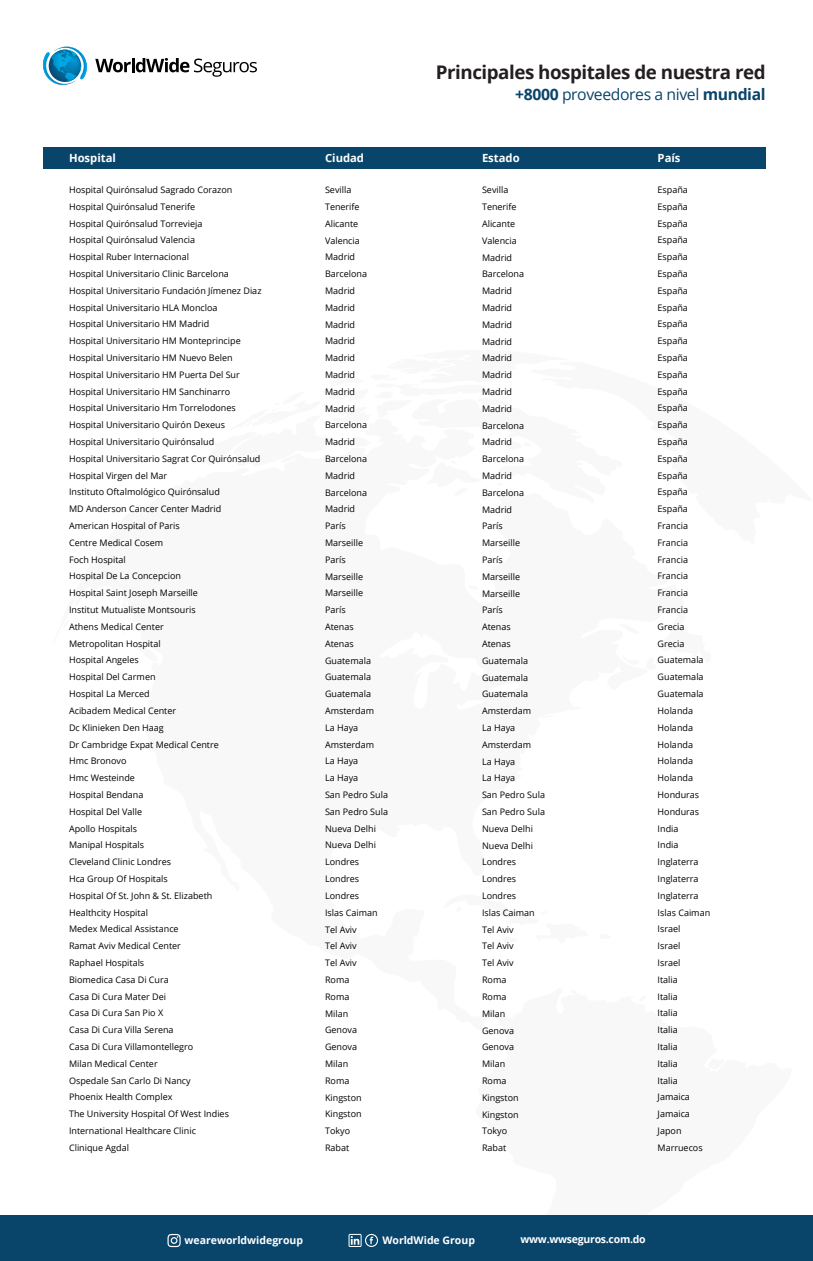
<style>
.page{position:relative;width:813px;height:1261px;background:#fff}
.page>*{position:absolute;margin:0;border:0;box-sizing:border-box;transform-origin:0 0}
.t1{font:700 18.75px "Open Sans";letter-spacing:-.025em;color:#231f20}
.t2{font:15.75px "Open Sans";letter-spacing:-.025em;color:#09446a}
.t3{font:700 11.25px "Open Sans";color:#fff}
.t4{font:700 10.5px "Open Sans";color:#fff}
.t5{font:700 10.5px "Open Sans";letter-spacing:-.025em;color:#fff}
.t6{font:9px/16.8px "Open Sans";color:#000}
.s1{font-weight:700}
</style>
<div class="page">
<div style="left:43px;top:147px;width:722px;height:22px;background:#09446a"></div>
<div style="left:0;top:1215px;width:812px;height:46px;background:#09446a"></div>
<svg style="left:42px;top:46px;width:215px;height:39px"></svg>
<svg style="left:348px;top:1234px;width:30px;height:13px"></svg>
<svg style="left:167px;top:1234px;width:14px;height:13px"></svg>
<h1 class="t1" style="left:436px;top:59px;width:331px">Principales hospitales de nuestra red</h1>
<h2 class="t2" style="left:515px;top:84px;width:252px"><span class="s1">+8000</span> proveedores a nivel <span class="s1">mundial</span></h2>
<p class="t3" style="left:69px;top:150px;width:48px">Hospital</p>
<p class="t3" style="left:325px;top:150px;width:41px">Ciudad</p>
<p class="t3" style="left:482px;top:150px;width:39px">Estado</p>
<p class="t3" style="left:657px;top:150px;width:24px">País</p>
<p class="t6" style="left:657px;top:181px;width:54px">España<br>España<br>España<br>España<br>España<br>España<br>España<br>España<br>España<br>España<br>España<br>España<br>España<br>España<br>España<br>España<br>España<br>España<br>España<br>España<br>Francia<br>Francia<br>Francia<br>Francia<br>Francia<br>Francia<br>Grecia<br>Grecia<br>Guatemala<br>Guatemala<br>Guatemala<br>Holanda<br>Holanda<br>Holanda<br>Holanda<br>Holanda<br>Honduras<br>Honduras<br>India<br>India<br>Inglaterra<br>Inglaterra<br>Inglaterra<br>Islas Caiman<br>Israel<br>Israel<br>Israel<br>Italia<br>Italia<br>Italia<br>Italia<br>Italia<br>Italia<br>Italia<br>Jamaica<br>Jamaica<br>Japon<br>Marruecos</p>
<p class="t6" style="left:69px;top:181px;width:194px">Hospital Quirónsalud Sagrado Corazon<br>Hospital Quirónsalud Tenerife<br>Hospital Quirónsalud Torrevieja<br>Hospital Quirónsalud Valencia<br>Hospital Ruber Internacional<br>Hospital Universitario Clinic Barcelona<br>Hospital Universitario Fundación Jímenez Diaz<br>Hospital Universitario HLA Moncloa<br>Hospital Universitario HM Madrid<br>Hospital Universitario HM Monteprincipe<br>Hospital Universitario HM Nuevo Belen<br>Hospital Universitario HM Puerta Del Sur<br>Hospital Universitario HM Sanchinarro<br>Hospital Universitario Hm Torrelodones<br>Hospital Universitario Quirón Dexeus<br>Hospital Universitario Quirónsalud<br>Hospital Universitario Sagrat Cor Quirónsalud<br>Hospital Virgen del Mar<br>Instituto Oftalmológico Quirónsalud<br>MD Anderson Cancer Center Madrid<br>American Hospital of Paris<br>Centre Medical Cosem<br>Foch Hospital<br>Hospital De La Concepcion<br>Hospital Saint Joseph Marseille<br>Institut Mutualiste Montsouris<br>Athens Medical Center<br>Metropolitan Hospital<br>Hospital Angeles<br>Hospital Del Carmen<br>Hospital La Merced<br>Acibadem Medical Center<br>Dc Klinieken Den Haag<br>Dr Cambridge Expat Medical Centre<br>Hmc Bronovo<br>Hmc Westeinde<br>Hospital Bendana<br>Hospital Del Valle<br>Apollo Hospitals<br>Manipal Hospitals<br>Cleveland Clinic Londres<br>Hca Group Of Hospitals<br>Hospital Of St. John &amp; St. Elizabeth<br>Healthcity Hospital<br>Medex Medical Assistance<br>Ramat Aviv Medical Center<br>Raphael Hospitals<br>Biomedica Casa Di Cura<br>Casa Di Cura Mater Dei<br>Casa Di Cura San Pio X<br>Casa Di Cura Villa Serena<br>Casa Di Cura Villamontellegro<br>Milan Medical Center<br>Ospedale San Carlo Di Nancy<br>Phoenix Health Complex<br>The University Hospital Of West Indies<br>International Healthcare Clinic<br>Clinique Agdal</p>
<p class="t6" style="left:325px;top:181px;width:64px">Sevilla<br>Tenerife<br>Alicante<br>Valencia<br>Madrid<br>Barcelona<br>Madrid<br>Madrid<br>Madrid<br>Madrid<br>Madrid<br>Madrid<br>Madrid<br>Madrid<br>Barcelona<br>Madrid<br>Barcelona<br>Madrid<br>Barcelona<br>Madrid<br>París<br>Marseille<br>París<br>Marseille<br>Marseille<br>París<br>Atenas<br>Atenas<br>Guatemala<br>Guatemala<br>Guatemala<br>Amsterdam<br>La Haya<br>Amsterdam<br>La Haya<br>La Haya<br>San Pedro Sula<br>San Pedro Sula<br>Nueva Delhi<br>Nueva Delhi<br>Londres<br>Londres<br>Londres<br>Islas Caiman<br>Tel Aviv<br>Tel Aviv<br>Tel Aviv<br>Roma<br>Roma<br>Milan<br>Genova<br>Genova<br>Milan<br>Roma<br>Kingston<br>Kingston<br>Tokyo<br>Rabat</p>
<p class="t6" style="left:482px;top:181px;width:64px">Sevilla<br>Tenerife<br>Alicante<br>Valencia<br>Madrid<br>Barcelona<br>Madrid<br>Madrid<br>Madrid<br>Madrid<br>Madrid<br>Madrid<br>Madrid<br>Madrid<br>Barcelona<br>Madrid<br>Barcelona<br>Madrid<br>Barcelona<br>Madrid<br>París<br>Marseille<br>París<br>Marseille<br>Marseille<br>París<br>Atenas<br>Atenas<br>Guatemala<br>Guatemala<br>Guatemala<br>Amsterdam<br>La Haya<br>Amsterdam<br>La Haya<br>La Haya<br>San Pedro Sula<br>San Pedro Sula<br>Nueva Delhi<br>Nueva Delhi<br>Londres<br>Londres<br>Londres<br>Islas Caiman<br>Tel Aviv<br>Tel Aviv<br>Tel Aviv<br>Roma<br>Roma<br>Milan<br>Genova<br>Genova<br>Milan<br>Roma<br>Kingston<br>Kingston<br>Tokyo<br>Rabat</p>
<p class="t4" style="left:185px;top:1233px;width:120px">weareworldwidegroup</p>
<p class="t4" style="left:382px;top:1233px;width:94px">WorldWide Group</p>
<p class="t5" style="left:520px;top:1231px;width:127px">www.wwseguros.com.do</p>
</div>
